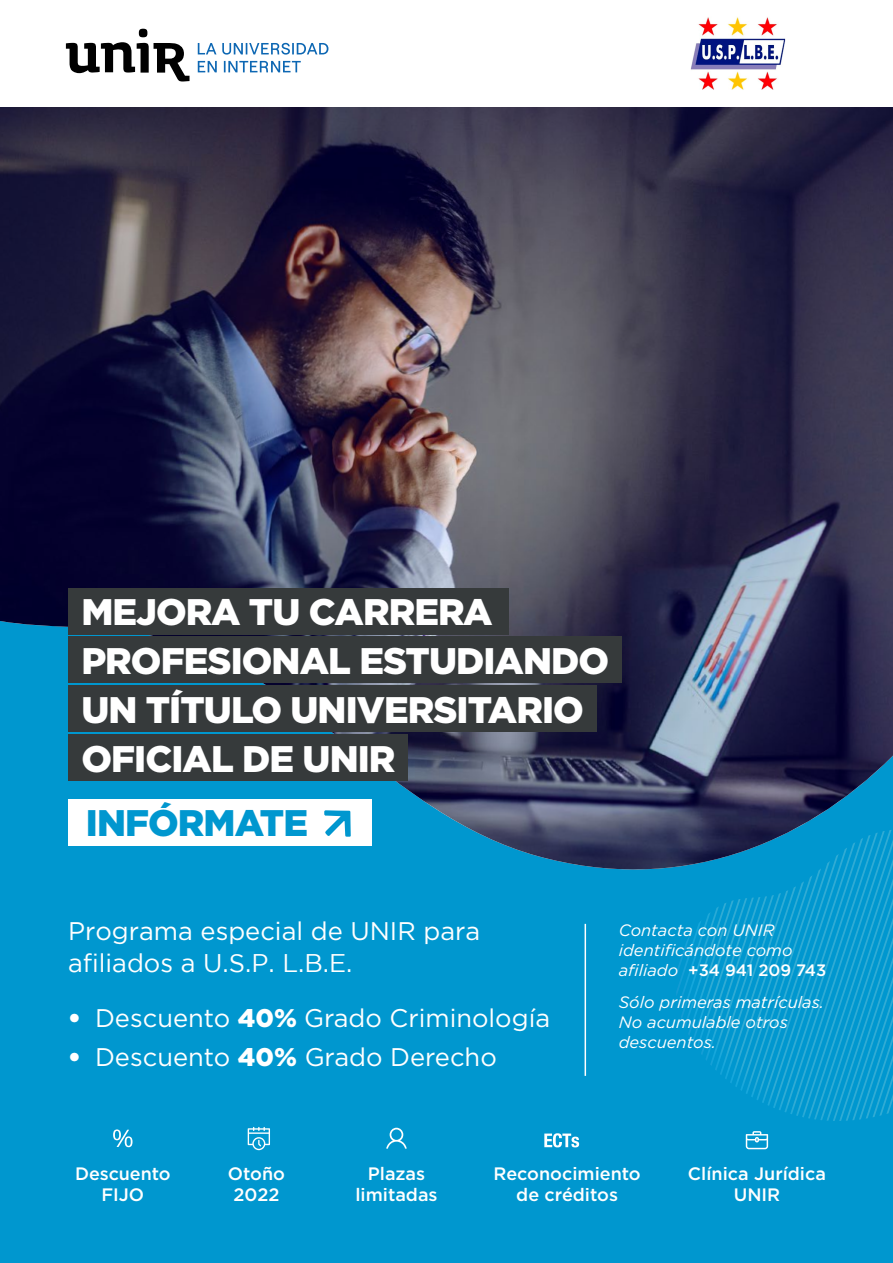
<style>
.page{position:relative;width:893px;height:1263px;background:#fff}
.page>*{position:absolute;margin:0;border:0;box-sizing:border-box;transform-origin:0 0}
.Título_nivel1{font:900 36.9px/48.8px "Gotham";letter-spacing:-.025em;color:#fff}
.Título_nivel1-2{font:900 36.9px "Gotham";letter-spacing:-.025em;color:#0097cf}
.listado{font:25.5px/31.5px "Gotham";color:#fff}
.Listado-afiliados{font:500 18px/21.6px "Gotham";color:#fff;text-align:center}
.direccion_contraport{font:italic 16.5px/19.8px "Gotham";color:#fff}
.s1{font-weight:900}
.s2{font-weight:500;font-style:normal}
</style>
<div class="page">
<div style="left:0;top:102px;width:893px;height:1161px;background:#0097cf"></div>
<img style="left:0;top:106px;width:893px;height:764px">
<div style="left:68px;top:588px;width:441px;height:46px;background:#363a3b"></div>
<div style="left:68px;top:637px;width:554px;height:46px;background:#363a3b"></div>
<div style="left:68px;top:685px;width:529px;height:46px;background:#363a3b"></div>
<div style="left:68px;top:734px;width:340px;height:46px;background:#363a3b"></div>
<div style="left:0;top:0;width:893px;height:106px;background:#fff"></div>
<svg style="left:66px;top:29px;width:124px;height:52px"></svg>
<svg style="left:198px;top:43px;width:130px;height:29px"></svg>
<div style="left:68px;top:799px;width:303px;height:47px;background:#fff"></div>
<svg style="left:113px;top:1129px;width:20px;height:18px"></svg>
<svg style="left:386px;top:1128px;width:21px;height:20px"></svg>
<svg style="left:544px;top:1133px;width:35px;height:14px"></svg>
<svg style="left:746px;top:1131px;width:22px;height:18px"></svg>
<svg style="left:248px;top:1127px;width:22px;height:23px"></svg>
<svg style="left:701px;top:829px;width:192px;height:292px"></svg>
<hr style="left:585px;top:924px;width:1px;height:152px;background:#fff">
<svg style="left:324px;top:810px;width:27px;height:27px"></svg>
<img style="left:690px;top:17px;width:96px;height:73px">
<p class="Título_nivel1" style="left:81px;top:587px;width:529px">MEJORA TU CARRERA<br>PROFESIONAL ESTUDIANDO<br>UN TÍTULO UNIVERSITARIO<br>OFICIAL DE UNIR</p>
<p class="Título_nivel1-2" style="left:86px;top:798px;width:224px">INFÓRMATE</p>
<p class="listado" style="left:68px;top:915px;width:414px">Programa especial de UNIR para afiliados a U.S.P. L.B.E.</p>
<p class="listado" style="left:68px;top:1001px;width:484px"><span class="s1">•</span> Descuento <span class="s1">40%</span> Grado Criminología</p>
<p class="listado" style="left:68px;top:1040px;width:430px"><span class="s1">•</span> Descuento <span class="s1">40%</span> Grado Derecho</p>
<p class="direccion_contraport" style="left:619px;top:920px;width:209px">Contacta con UNIR identificándote como afiliado <span class="s2">+34 941 209 743</span></p>
<p class="direccion_contraport" style="left:619px;top:992px;width:207px">Sólo primeras matrículas.<br>No acumulable otros descuentos.</p>
<p class="Listado-afiliados" style="left:75px;top:1162px;width:97px">Descuento<br>FIJO</p>
<p class="Listado-afiliados" style="left:355px;top:1162px;width:84px">Plazas limitadas</p>
<p class="Listado-afiliados" style="left:494px;top:1162px;width:149px">Reconocimiento de créditos</p>
<p class="Listado-afiliados" style="left:688px;top:1162px;width:139px">Clínica Jurídica<br>UNIR</p>
<p class="Listado-afiliados" style="left:228px;top:1162px;width:59px">Otoño<br>2022</p>
</div>
